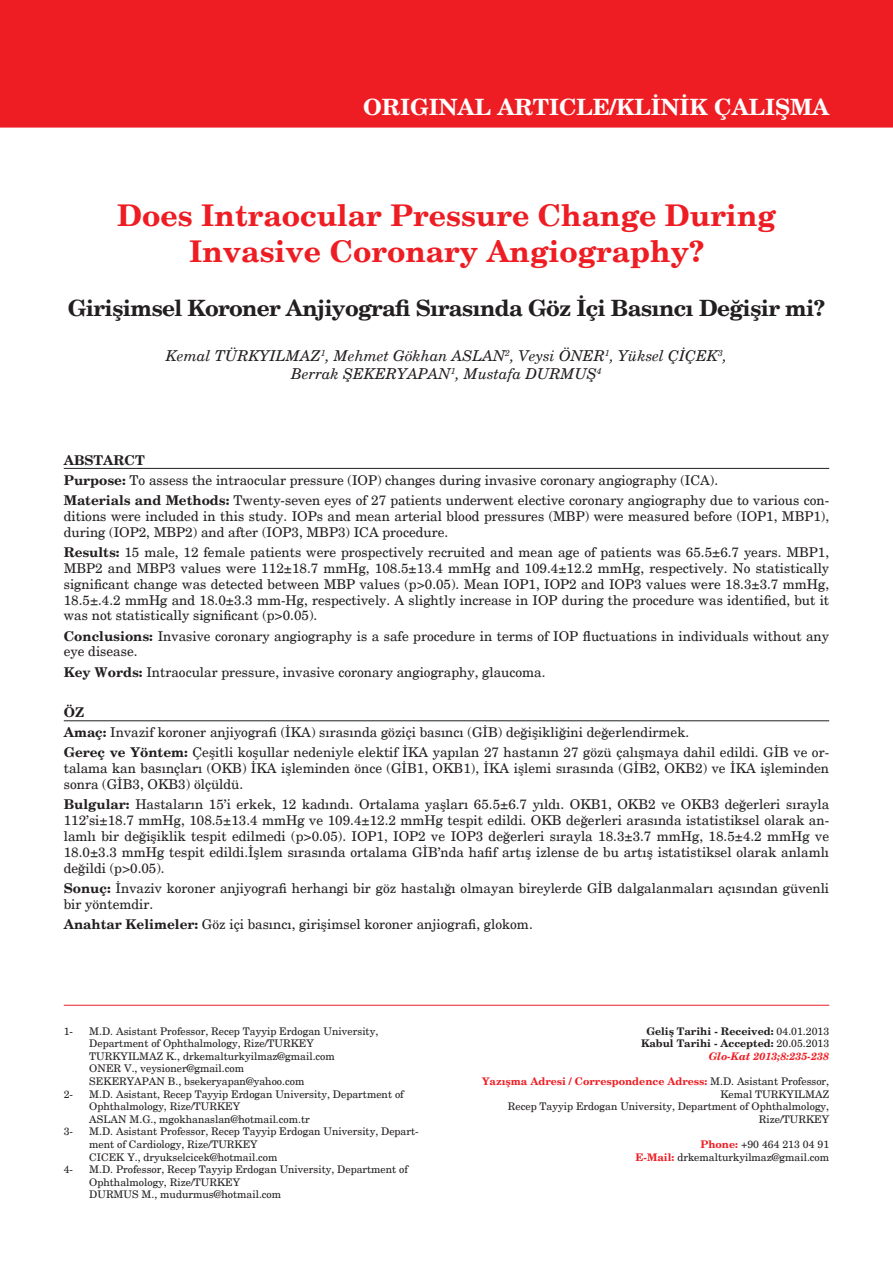
<style>
.page{position:relative;width:893px;height:1263px;background:#fff}
.page>*{position:absolute;margin:0;border:0;box-sizing:border-box;transform-origin:0 0}
.t1{font:700 30px/36px "New Century Schlbk";color:#ee1d23;text-align:center}
.t2{font:700 22.5px "New Century Schlbk";letter-spacing:-.03em;color:#231f20}
.t3{font:700 22.5px "New Century Schlbk";color:#fff}
.t4{font:italic 15px "New Century Schlbk";color:#231f20}
.t5{font:13.5px/15.9px "New Century Schlbk";color:#231f20;text-align:justify}
.t6{font:700 13.5px "New Century Schlbk";color:#231f20}
.t7{font:10.5px/12.6px "New Century Schlbk";color:#231f20}
.t8{font:700 10.5px "New Century Schlbk";color:#231f20}
.t9{font:italic 700 10.5px "New Century Schlbk";color:#ee1d23}
.s1{font-weight:700}
.s2{font-weight:400}
.s3{font-weight:700;color:#ee1d23}
</style>
<div class="page">
<div style="left:0;top:0;width:893px;height:128px;background:#ee1d23"></div>
<hr style="left:64px;top:468px;width:765px;height:1px;background:#231f20">
<hr style="left:64px;top:720px;width:765px;height:1px;background:#231f20">
<hr style="left:64px;top:1005px;width:765px;height:1px;background:#ee1d23">
<p class="t3" style="left:363px;top:92px;width:468px">ORIGINAL ARTICLE/KLİNİK ÇALIŞMA</p>
<p class="t1" style="left:117px;top:198px;width:660px">Does Intraocular Pressure Change During<br>Invasive Coronary Angiography?</p>
<p class="t2" style="left:68px;top:293px;width:759px">Girişimsel Koroner Anjiyografi Sırasında Göz İçi Basıncı Değişir mi?</p>
<p class="t4" style="left:166px;top:346px;width:563px">Kemal TÜRKYILMAZ<sup>1</sup>, Mehmet Gökhan ASLAN<sup>2</sup>, Veysi ÖNER<sup>1</sup>, Yüksel ÇİÇEK<sup>3</sup>,</p>
<p class="t4" style="left:291px;top:364px;width:312px">Berrak ŞEKERYAPAN<sup>1</sup>, Mustafa DURMUŞ<sup>4</sup></p>
<p class="t6" style="left:64px;top:451px;width:82px">ABSTARCT</p>
<p class="t5" style="left:64px;top:472px;width:656px"><span class="s1">Purpose:</span> To assess the intraocular pressure (IOP) changes during invasive coronary angiography (ICA).</p>
<p class="t5" style="left:64px;top:492px;width:767px"><span class="s1">Materials and Methods:</span> Twenty-seven eyes of 27 patients underwent elective coronary angiography due to various con&shy;ditions were included in this study. IOPs and mean arterial blood pressures (MBP) were measured before (IOP1, MBP1), during (IOP2, MBP2) and after (IOP3, MBP3) ICA procedure.</p>
<p class="t5" style="left:64px;top:544px;width:767px"><span class="s1">Results:</span> 15 male, 12 female patients were prospectively recruited and mean age of patients was 65.5±6.7 years. MBP1, MBP2 and MBP3 values were 112±18.7 mmHg, 108.5±13.4 mmHg and 109.4±12.2 mmHg, respectively. No statistically significant change was detected between MBP values (p&gt;0.05). Mean IOP1, IOP2 and IOP3 values were 18.3±3.7 mmHg, 18.5±.4.2 mmHg and 18.0±3.3 mm-Hg, respectively. A slightly increase in IOP during the procedure was identified, but it was not statistically significant (p&gt;0.05).</p>
<p class="t5" style="left:64px;top:628px;width:767px"><span class="s1">Conclusions:</span> Invasive coronary angiography is a safe procedure in terms of IOP fluctuations in individuals without any eye disease.</p>
<p class="t5" style="left:64px;top:664px;width:483px"><span class="s1">Key Words:</span> Intraocular pressure, invasive coronary angiography, glaucoma.</p>
<p class="t6" style="left:64px;top:703px;width:22px">ÖZ</p>
<p class="t5" style="left:64px;top:724px;width:627px"><span class="s1">Amaç:</span> Invazif koroner anjiyografi (İKA) sırasında göziçi basıncı (GİB) değişikliğini değerlendirmek.</p>
<p class="t5" style="left:64px;top:745px;width:767px"><span class="s1">Gereç ve Yöntem:</span> Çeşitli koşullar nedeniyle elektif İKA yapılan 27 hastanın 27 gözü çalışmaya dahil edildi. GİB ve or&shy;talama kan basınçları (OKB) İKA işleminden önce (GİB1, OKB1), İKA işlemi sırasında (GİB2, OKB2) ve İKA işleminden sonra (GİB3, OKB3) ölçüldü.</p>
<p class="t5" style="left:64px;top:796px;width:767px"><span class="s1">Bulgular:</span> Hastaların 15’i erkek, 12 kadındı. Ortalama yaşları 65.5±6.7 yıldı. OKB1, OKB2 ve OKB3 değerleri sırayla 112’si±18.7 mmHg, 108.5±13.4 mmHg ve 109.4±12.2 mmHg tespit edildi. OKB değerleri arasında istatistiksel olarak an&shy;lamlı bir değişiklik tespit edilmedi (p&gt;0.05). IOP1, IOP2 ve IOP3 değerleri sırayla 18.3±3.7 mmHg, 18.5±4.2 mmHg ve 18.0±3.3 mmHg tespit edildi.İşlem sırasında ortalama GİB’nda hafif artış izlense de bu artış istatistiksel olarak anlamlı değildi (p&gt;0.05).</p>
<p class="t5" style="left:64px;top:880px;width:767px"><span class="s1">Sonuç:</span> İnvaziv koroner anjiyografi herhangi bir göz hastalığı olmayan bireylerde GİB dalgalanmaları açısından güvenli bir yöntemdir.</p>
<p class="t5" style="left:64px;top:916px;width:470px"><span class="s1">Anahtar Kelimeler:</span> Göz içi basıncı, girişimsel koroner anjiografi, glokom.</p>
<p class="t7" style="left:64px;top:1024px;width:11px">1-</p>
<p class="t7" style="left:89px;top:1024px;width:290px">M.D. Asistant Professor, Recep Tayyip Erdogan University,</p>
<p class="t7" style="left:89px;top:1037px;width:226px">Department of Ophthalmology, Rize/TURKEY</p>
<p class="t7" style="left:89px;top:1050px;width:247px">TURKYILMAZ K., drkemalturkyilmaz@gmail.com</p>
<p class="t7" style="left:89px;top:1062px;width:156px">ONER V., veysioner@gmail.com</p>
<p class="t7" style="left:89px;top:1075px;width:217px">SEKERYAPAN B., bsekeryapan@yahoo.com</p>
<p class="t7" style="left:64px;top:1087px;width:11px">2-</p>
<p class="t7" style="left:89px;top:1087px;width:316px">M.D. Asistant, Recep Tayyip Erdogan University, Department of<br>Ophthalmology, Rize/TURKEY</p>
<p class="t7" style="left:89px;top:1113px;width:222px">ASLAN M.G., mgokhanaslan@hotmail.com.tr</p>
<p class="t7" style="left:64px;top:1125px;width:11px">3-</p>
<p class="t7" style="left:89px;top:1125px;width:331px">M.D. Asistant Professor, Recep Tayyip Erdogan University, Depart&shy;ment of Cardiology, Rize/TURKEY</p>
<p class="t7" style="left:89px;top:1150px;width:190px">CICEK Y., dryukselcicek@hotmail.com</p>
<p class="t7" style="left:64px;top:1163px;width:11px">4-</p>
<p class="t7" style="left:89px;top:1163px;width:320px">M.D. Professor, Recep Tayyip Erdogan University, Department of<br>Ophthalmology, Rize/TURKEY</p>
<p class="t7" style="left:89px;top:1188px;width:193px">DURMUS M., mudurmus@hotmail.com</p>
<p class="t8" style="left:646px;top:1024px;width:184px">Geliş Tarihi - Received: <span class="s2">04.01.2013</span></p>
<p class="t8" style="left:641px;top:1037px;width:190px">Kabul Tarihi - Accepted: <span class="s2">20.05.2013</span></p>
<p class="t9" style="left:709px;top:1049px;width:122px">Glo-Kat 2013;8:235-238</p>
<p class="t7" style="left:482px;top:1075px;width:349px;text-align:right"><span class="s3">Yazışma Adresi / Correspondence Adress:</span> M.D. Asistant Professor,<br>Kemal TURKYILMAZ</p>
<p class="t7" style="left:508px;top:1100px;width:323px">Recep Tayyip Erdogan University, Department of Ophthalmology,</p>
<p class="t7" style="left:759px;top:1113px;width:72px">Rize/TURKEY</p>
<p class="t7" style="left:700px;top:1138px;width:130px"><span class="s3">Phone:</span> +90 464 213 04 91</p>
<p class="t7" style="left:636px;top:1150px;width:195px"><span class="s3">E-Mail:</span> drkemalturkyilmaz@gmail.com</p>
</div>
